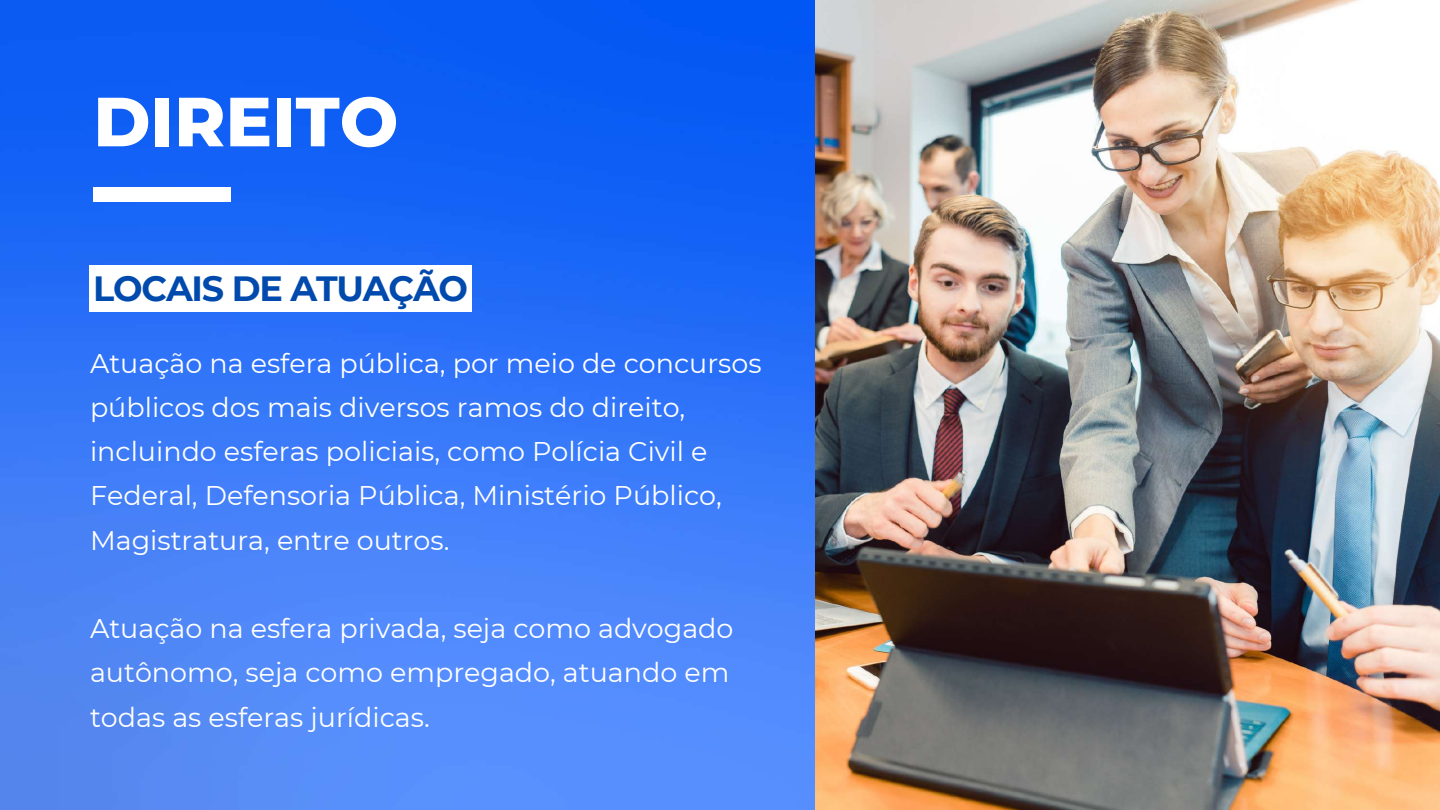
<style>
.page{position:relative;width:1440px;height:810px;background:#fff}
.page>*{position:absolute;margin:0;border:0;box-sizing:border-box;transform-origin:0 0}
.t1{font:800 69.4px "Montserrat";color:#fff}
.t2{font:700 35px "Montserrat";letter-spacing:-.035em;color:#004aad}
.t3{font:27px/44.2px "Montserrat";color:#fff}
</style>
<div class="page">
<img style="left:0;top:0;width:815px;height:810px">
<div style="left:93px;top:187px;width:138px;height:15px;background:#fff"></div>
<img style="left:815px;top:0;width:625px;height:810px">
<div style="left:89px;top:265px;width:382px;height:47px;background:#fff"></div>
<h1 class="t1" style="left:93px;top:79px;width:307px">DIREITO</h1>
<p class="t2" style="left:93px;top:267px;width:376px">LOCAIS DE ATUAÇÃO</p>
<p class="t3" style="left:90px;top:341px;width:673px">Atuação na esfera pública, por meio de concursos públicos dos mais diversos ramos do direito, incluindo esferas policiais, como Polícia Civil e Federal, Defensoria Pública, Ministério Público, Magistratura, entre outros.</p>
<p class="t3" style="left:90px;top:606px;width:645px">Atuação na esfera privada, seja como advogado autônomo, seja como empregado, atuando em todas as esferas jurídicas.</p>
</div>
